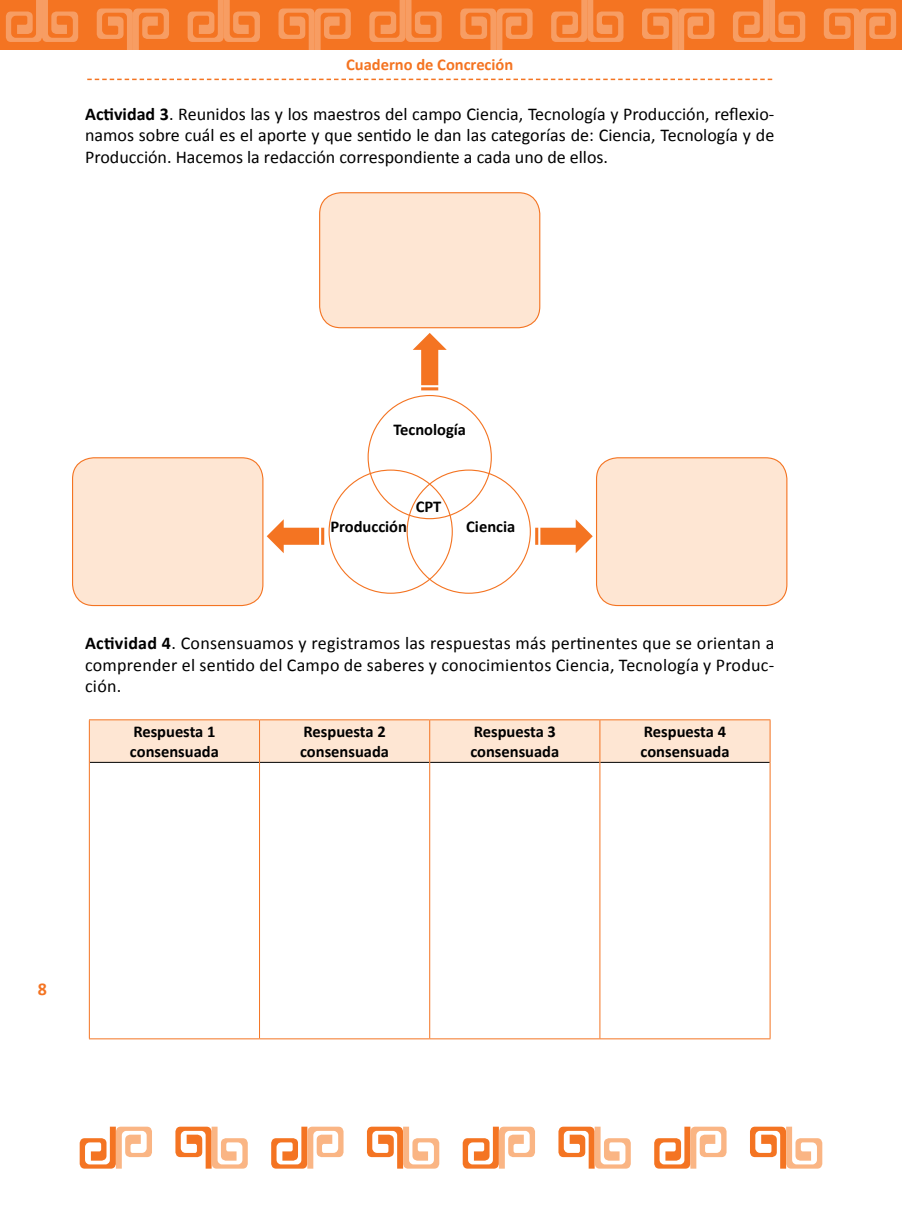
<style>
.page{position:relative;width:902px;height:1208px;background:#fff}
.page>*{position:absolute;margin:0;border:0;box-sizing:border-box;transform-origin:0 0}
.t1{font:18px/21.6px "Calibri";color:#000;text-align:justify}
.t2{font:700 18px "Calibri";color:#f47422}
.t3{font:700 16.5px/19.8px "Calibri";color:#000}
.t4{font:700 16.5px "Calibri";color:#f47422}
.s1{font-weight:700}
</style>
<div class="page">
<div style="left:0;top:0;width:901px;height:50px;background:#f47422"></div>
<svg style="left:750px;top:1126px;width:72px;height:42px"></svg>
<svg style="left:654px;top:1126px;width:72px;height:42px"></svg>
<svg style="left:558px;top:1126px;width:72px;height:42px"></svg>
<svg style="left:462px;top:1126px;width:73px;height:42px"></svg>
<svg style="left:367px;top:1126px;width:72px;height:42px"></svg>
<svg style="left:271px;top:1126px;width:72px;height:42px"></svg>
<svg style="left:175px;top:1126px;width:73px;height:42px"></svg>
<svg style="left:80px;top:1126px;width:72px;height:42px"></svg>
<svg style="left:87px;top:79px;width:685px;height:1px"></svg>
<svg style="left:733px;top:0;width:72px;height:42px"></svg>
<svg style="left:823px;top:9px;width:73px;height:41px"></svg>
<svg style="left:642px;top:9px;width:72px;height:41px"></svg>
<svg style="left:551px;top:0;width:72px;height:42px"></svg>
<svg style="left:460px;top:9px;width:72px;height:41px"></svg>
<svg style="left:369px;top:0;width:72px;height:42px"></svg>
<svg style="left:278px;top:9px;width:73px;height:41px"></svg>
<svg style="left:188px;top:0;width:72px;height:42px"></svg>
<svg style="left:97px;top:9px;width:72px;height:41px"></svg>
<svg style="left:6px;top:0;width:72px;height:42px"></svg>
<div style="left:319px;top:193px;width:220px;height:135px;background:#fee6d3;border-radius:21px"></div>
<div style="left:319px;top:192px;width:221px;height:136px;border:1px solid #f47422;border-radius:21px"></div>
<div style="left:73px;top:458px;width:190px;height:147px;background:#fee6d3;border-radius:21px"></div>
<div style="left:72px;top:457px;width:191px;height:149px;border:1px solid #f47422;border-radius:21px"></div>
<div style="left:596px;top:458px;width:190px;height:147px;background:#fee6d3;border-radius:21px"></div>
<div style="left:596px;top:457px;width:191px;height:149px;border:1px solid #f47422;border-radius:21px"></div>
<svg style="left:267px;top:519px;width:57px;height:34px"></svg>
<svg style="left:535px;top:519px;width:57px;height:34px"></svg>
<svg style="left:413px;top:333px;width:33px;height:57px"></svg>
<div style="left:90px;top:720px;width:679px;height:42px;background:#fee6d3"></div>
<hr style="left:90px;top:762px;width:169px;height:1px;background:#000">
<hr style="left:260px;top:762px;width:169px;height:1px;background:#000">
<hr style="left:430px;top:762px;width:169px;height:1px;background:#000">
<hr style="left:600px;top:762px;width:169px;height:1px;background:#000">
<hr style="left:89px;top:720px;width:1px;height:42px;background:#f47422">
<hr style="left:89px;top:719px;width:170px;height:1px;background:#f47422">
<hr style="left:259px;top:720px;width:1px;height:42px;background:#f47422">
<hr style="left:259px;top:719px;width:170px;height:1px;background:#f47422">
<hr style="left:429px;top:719px;width:171px;height:1px;background:#f47422">
<hr style="left:600px;top:719px;width:170px;height:1px;background:#f47422">
<hr style="left:429px;top:720px;width:1px;height:42px;background:#f47422">
<hr style="left:599px;top:720px;width:1px;height:42px;background:#f47422">
<hr style="left:769px;top:720px;width:1px;height:42px;background:#f47422">
<hr style="left:89px;top:762px;width:1px;height:276px;background:#f47422">
<hr style="left:89px;top:1038px;width:170px;height:1px;background:#f47422">
<hr style="left:259px;top:762px;width:1px;height:276px;background:#f47422">
<hr style="left:429px;top:762px;width:1px;height:276px;background:#f47422">
<hr style="left:599px;top:762px;width:1px;height:276px;background:#f47422">
<hr style="left:769px;top:762px;width:1px;height:276px;background:#f47422">
<hr style="left:259px;top:1038px;width:170px;height:1px;background:#f47422">
<hr style="left:429px;top:1038px;width:171px;height:1px;background:#f47422">
<hr style="left:600px;top:1038px;width:170px;height:1px;background:#f47422">
<p class="t4" style="left:346px;top:54px;width:169px">Cuaderno de Concreción</p>
<p class="t1" style="left:85px;top:103px;width:690px"><span class="s1">Actividad 3</span>. Reunidos las y los maestros del campo Ciencia, Tecnología y Producción, reflexio&shy;namos sobre cuál es el aporte y que sentido le dan las categorías de: Ciencia, Tecnología y de Producción. Hacemos la redacción correspondiente a cada uno de ellos.</p>
<p class="t3" style="left:393px;top:419px;width:74px">Tecnología</p>
<p class="t3" style="left:416px;top:497px;width:27px">CPT</p>
<p class="t3" style="left:330px;top:516px;width:78px">Producción</p>
<p class="t3" style="left:466px;top:516px;width:51px">Ciencia</p>
<p class="t1" style="left:85px;top:632px;width:690px"><span class="s1">Actividad 4</span>. Consensuamos y registramos las respuestas más pertinentes que se orientan a comprender el sentido del Campo de saberes y conocimientos Ciencia, Tecnología y Produc&shy;ción.</p>
<p class="t3" style="left:130px;top:722px;width:90px">Respuesta 1 consensuada</p>
<p class="t3" style="left:300px;top:722px;width:90px">Respuesta 2 consensuada</p>
<p class="t3" style="left:470px;top:722px;width:90px">Respuesta 3 consensuada</p>
<p class="t3" style="left:640px;top:722px;width:90px">Respuesta 4 consensuada</p>
<p class="t2" style="left:38px;top:977px;width:11px">8</p>
</div>
